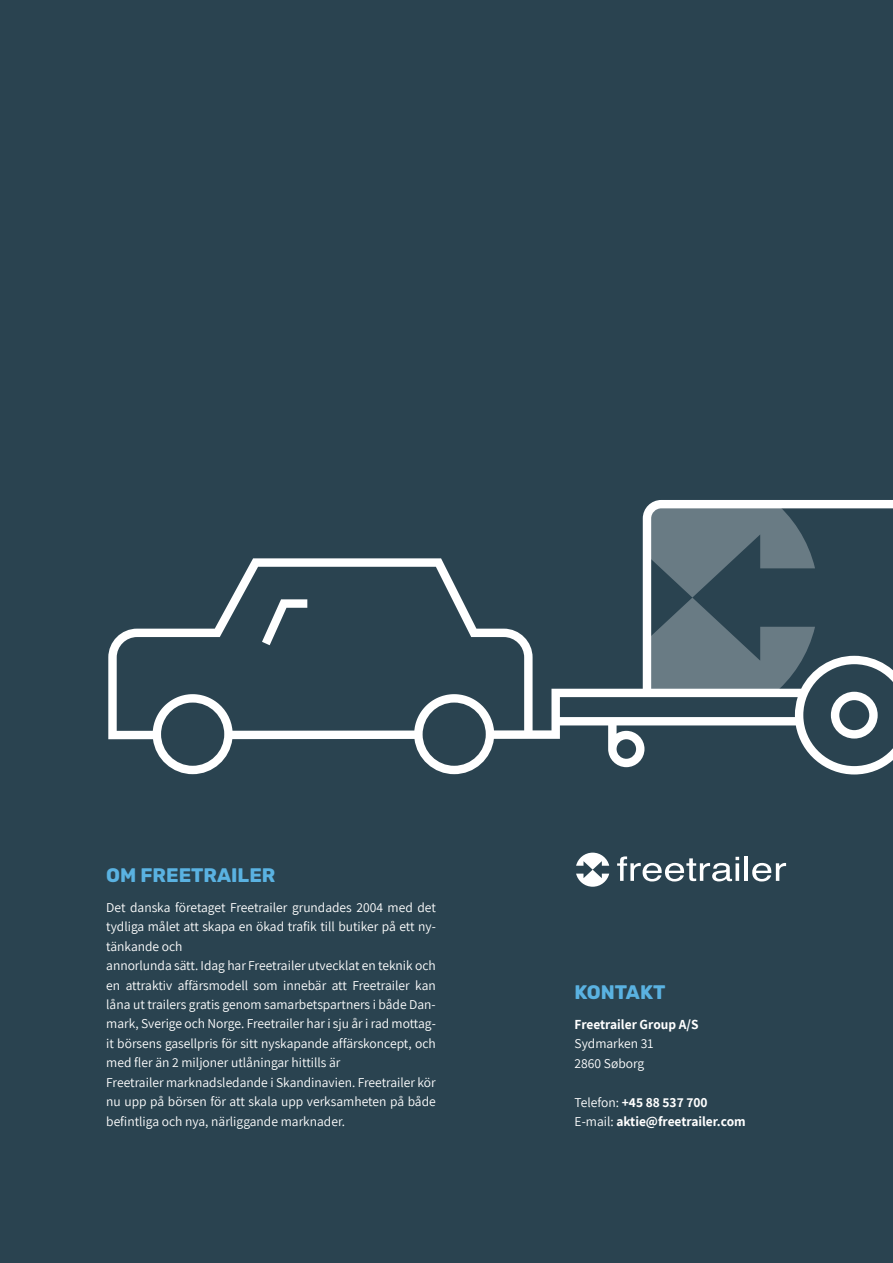
<style>
.page{position:relative;width:893px;height:1263px;background:#2a4350}
.page>*{position:absolute;margin:0;border:0;box-sizing:border-box;transform-origin:0 0}
.t1{font:700 19.5px "Rubik";color:#5ab2e1}
.t2{font:13.5px/19.5px "Assistant";color:#fff}
.t3{font:700 13.5px/19.5px "Assistant";color:#fff}
.s1{font-weight:400}
</style>
<div class="page">
<svg style="left:108px;top:500px;width:785px;height:274px;background:#445a65"></svg>
<svg style="left:649px;top:507px;width:166px;height:186px;background:#5a6d77"></svg>
<svg style="left:617px;top:856px;width:122px;height:25px"></svg>
<svg style="left:735px;top:863px;width:4px;height:18px"></svg>
<hr style="left:745px;top:857px;width:3px;height:24px;background:#fff">
<svg style="left:752px;top:863px;width:34px;height:18px"></svg>
<svg style="left:576px;top:853px;width:33px;height:34px"></svg>
<h1 class="t1" style="left:106px;top:863px;width:171px">OM FREETRAILER</h1>
<p class="t2" style="left:106px;top:897px;width:331px">Det danska företaget Freetrailer grundades 2004 med det tydliga målet att skapa en ökad trafik till butiker på ett ny&shy;tänkande och<br>annorlunda sätt. Idag har Freetrailer utvecklat en teknik och en attraktiv affärsmodell som innebär att Freetrailer kan låna ut trailers gratis genom samarbetspartners i både Dan&shy;mark, Sverige och Norge. Freetrailer har i sju år i rad mottag&shy;it börsens gasellpris för sitt nyskapande affärskoncept, och med fler än 2 miljoner utlåningar hittills är<br>Freetrailer marknadsledande i Skandinavien. Freetrailer kör nu upp på börsen för att skala upp verksamheten på både befintliga och nya, närliggande marknader.</p>
<h1 class="t1" style="left:575px;top:981px;width:92px">KONTAKT</h1>
<p class="t3" style="left:575px;top:1014px;width:125px">Freetrailer Group A/S</p>
<p class="t2" style="left:575px;top:1033px;width:81px">Sydmarken 31<br>2860 Søborg</p>
<p class="t3" style="left:575px;top:1092px;width:173px"><span class="s1">Telefon:</span> +45 88 537 700<br><span class="s1">E-mail:</span> aktie@freetrailer.com</p>
</div>
